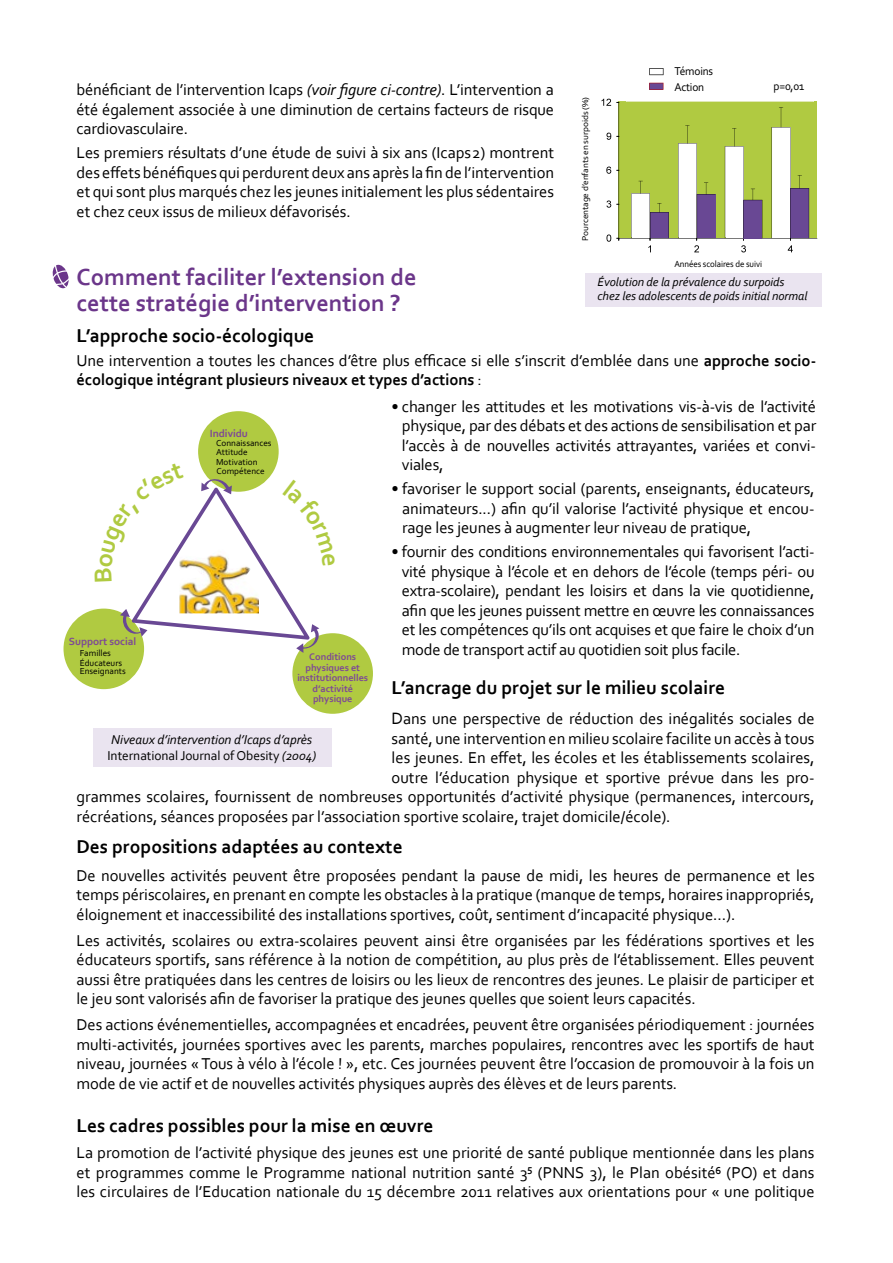
<style>
.page{position:relative;width:893px;height:1263px;background:#fff}
.page>*{position:absolute;margin:0;border:0;box-sizing:border-box;transform-origin:0 0}
.t1{font:700 24.3px/26px "Corbel";color:#6b368a}
.t2{font:700 19.5px "Corbel";color:#000}
.t3{font:16.5px/19.5px "Corbel";letter-spacing:-.005em;color:#000;text-align:justify}
.t4{font:italic 13.5px/15.9px "Corbel";letter-spacing:-.005em;color:#000}
.t5{font:italic 12.45px/14.1px "Corbel";letter-spacing:-.005em;color:#000}
.t6{font:12px "Corbel";letter-spacing:-.02em;color:#000;scale:.95 1}
.t7{font:700 10.95px "Corbel";color:#7e4a94}
.t8{font:700 10.05px/10.5px "Corbel";color:#7e4a94;text-align:center}
.t9{font:9.3px "Corbel";letter-spacing:-.01em;color:#000;scale:.95 1}
.t10{font:9.15px/9.3px "Corbel";color:#000}
.t11{font:8.85px "Corbel";letter-spacing:-.01em;color:#000;scale:1.05 1}
.s1{font-style:italic}
.s2{font-weight:700}
.s3{font-size:17.25px}
.s4{font-style:normal}
</style>
<div class="page">
<div style="left:198px;top:411px;width:81px;height:81px;background:#b0ca41;border-radius:50%"></div>
<div style="left:292px;top:633px;width:81px;height:81px;background:#b0ca41;border-radius:50%"></div>
<div style="left:64px;top:609px;width:80px;height:80px;background:#b0ca41;border-radius:50%"></div>
<svg style="left:649px;top:68px;width:14px;height:7px"></svg>
<svg style="left:649px;top:83px;width:14px;height:7px"></svg>
<svg style="left:601px;top:99px;width:216px;height:153px"></svg>
<div style="left:585px;top:274px;width:237px;height:33px;background:#eae4f0"></div>
<svg style="left:52px;top:264px;width:17px;height:25px"></svg>
<div style="left:94px;top:729px;width:238px;height:38px;background:#eae4f0"></div>
<svg style="left:95px;top:463px;width:240px;height:190px"></svg>
<p class="t3" style="left:77px;top:80px;width:479px">bénéficiant de l’intervention Icaps <span class="s1">(voir figure ci-contre)</span>. L’intervention a été également associée à une diminution de certains facteurs de risque cardiovasculaire.</p>
<p class="t3" style="left:77px;top:142px;width:479px">Les premiers résultats d’une étude de suivi à six ans (Icaps2) montrent des effets bénéfiques qui perdurent deux ans après la fin de l’intervention et qui sont plus marqués chez les jeunes initialement les plus sédentaires et chez ceux issus de milieux défavorisés.</p>
<p class="t11" style="left:580px;top:241px;width:138px;rotate:-90deg">Pourcentage d’enfants en surpoids (%)</p>
<p class="t6" style="left:674px;top:64px;width:42px">Témoins</p>
<p class="t6" style="left:674px;top:80px;width:33px">Action</p>
<p class="t6" style="left:773px;top:78px;width:34px">p=0,01</p>
<p class="t9" style="left:674px;top:258px;width:94px">Années scolaires de suivi</p>
<h1 class="t1" style="left:77px;top:263px;width:341px">Comment faciliter l’extension de cette stratégie d’intervention ?</h1>
<p class="t2" style="left:77px;top:323px;width:239px">L’approche socio-écologique</p>
<p class="t3" style="left:77px;top:350px;width:741px">Une intervention a toutes les chances d’être plus efficace si elle s’inscrit d’emblée dans une <span class="s2">approche socio&shy;écologique intégrant plusieurs niveaux et types d’actions</span> :</p>
<p class="t3" style="left:402px;top:396px;width:416px;text-indent:-10px">• changer les attitudes et les motivations vis-à-vis de l’activité physique, par des débats et des actions de sensibilisation et par l’accès à de nouvelles activités attrayantes, variées et convi&shy;viales,</p>
<p class="t3" style="left:402px;top:479px;width:414px;text-indent:-10px">• favoriser le support social (parents, enseignants, éducateurs, animateurs...) afin qu’il valorise l’activité physique et encou&shy;rage les jeunes à augmenter leur niveau de pratique,</p>
<p class="t3" style="left:402px;top:541px;width:414px;text-indent:-10px">• fournir des conditions environnementales qui favorisent l’acti&shy;vité physique à l’école et en dehors de l’école (temps péri- ou extra-scolaire), pendant les loisirs et dans la vie quotidienne, afin que les jeunes puissent mettre en œuvre les connaissances et les compétences qu’ils ont acquises et que faire le choix d’un mode de transport actif au quotidien soit plus facile.</p>
<p class="t2" style="left:392px;top:675px;width:335px">L’ancrage du projet sur le milieu scolaire</p>
<p class="t3" style="left:392px;top:709px;width:424px"><span class="s3">D</span>ans une perspective de réduction des inégalités sociales de</p>
<p class="t3" style="left:392px;top:728px;width:424px">santé, une intervention en milieu scolaire facilite un accès à tous</p>
<p class="t3" style="left:392px;top:748px;width:424px">les jeunes. En effet, les écoles et les établissements scolaires,</p>
<p class="t3" style="left:392px;top:767px;width:424px">outre l’éducation physique et sportive prévue dans les pro-</p>
<p class="t3" style="left:77px;top:787px;width:739px">grammes scolaires, fournissent de nombreuses opportunités d’activité physique (permanences, intercours,</p>
<p class="t3" style="left:77px;top:806px;width:596px">récréations, séances proposées par l’association sportive scolaire, trajet domicile/école).</p>
<p class="t2" style="left:77px;top:834px;width:328px">Des propositions adaptées au contexte</p>
<p class="t3" style="left:77px;top:865px;width:740px">De nouvelles activités peuvent être proposées pendant la pause de midi, les heures de permanence et les temps périscolaires, en prenant en compte les obstacles à la pratique (manque de temps, horaires inappropriés, éloignement et inaccessibilité des installations sportives, coût, sentiment d’incapacité physique…).</p>
<p class="t3" style="left:77px;top:930px;width:740px">Les activités, scolaires ou extra-scolaires peuvent ainsi être organisées par les fédérations sportives et les éducateurs sportifs, sans référence à la notion de compétition, au plus près de l’établissement. Elles peuvent aussi être pratiquées dans les centres de loisirs ou les lieux de rencontres des jeunes. Le plaisir de participer et le jeu sont valorisés afin de favoriser la pratique des jeunes quelles que soient leurs capacités.</p>
<p class="t3" style="left:77px;top:1014px;width:740px">Des actions événementielles, accompagnées et encadrées, peuvent être organisées périodiquement : journées multi-activités, journées sportives avec les parents, marches populaires, rencontres avec les sportifs de haut niveau, journées « Tous à vélo à l’école ! », etc. Ces journées peuvent être l’occasion de promouvoir à la fois un mode de vie actif et de nouvelles activités physiques auprès des élèves et de leurs parents.</p>
<p class="t2" style="left:77px;top:1114px;width:358px">Les cadres possibles pour la mise en œuvre</p>
<p class="t3" style="left:77px;top:1142px;width:740px">La promotion de l’activité physique des jeunes est une priorité de santé publique mentionnée dans les plans et programmes comme le Programme national nutrition santé 3⁵ (PNNS 3), le Plan obésité⁶ (PO) et dans les circulaires de l’Education nationale du 15 décembre 2011 relatives aux orientations pour « une politique</p>
<p class="t5" style="left:597px;top:275px;width:211px">Évolution de la prévalence du surpoids chez les adolescents de poids initial normal</p>
<p class="t7" style="left:210px;top:426px;width:40px">Individu</p>
<p class="t10" style="left:216px;top:438px;width:57px">Connaissances<br>Attitude<br>Motivation<br>Compétence</p>
<p class="t7" style="left:69px;top:635px;width:69px">Support social</p>
<p class="t10" style="left:80px;top:648px;width:48px">Familles<br>Éducateurs<br>Enseignants</p>
<p class="t8" style="left:297px;top:651px;width:72px">Conditions physiques et institutionnelles d’activité physique</p>
<p class="t4" style="left:107px;top:731px;width:210px">Niveaux d’intervention d’Icaps d’après<br><span class="s4">International Journal of Obesity</span> (2004)</p>
</div>
